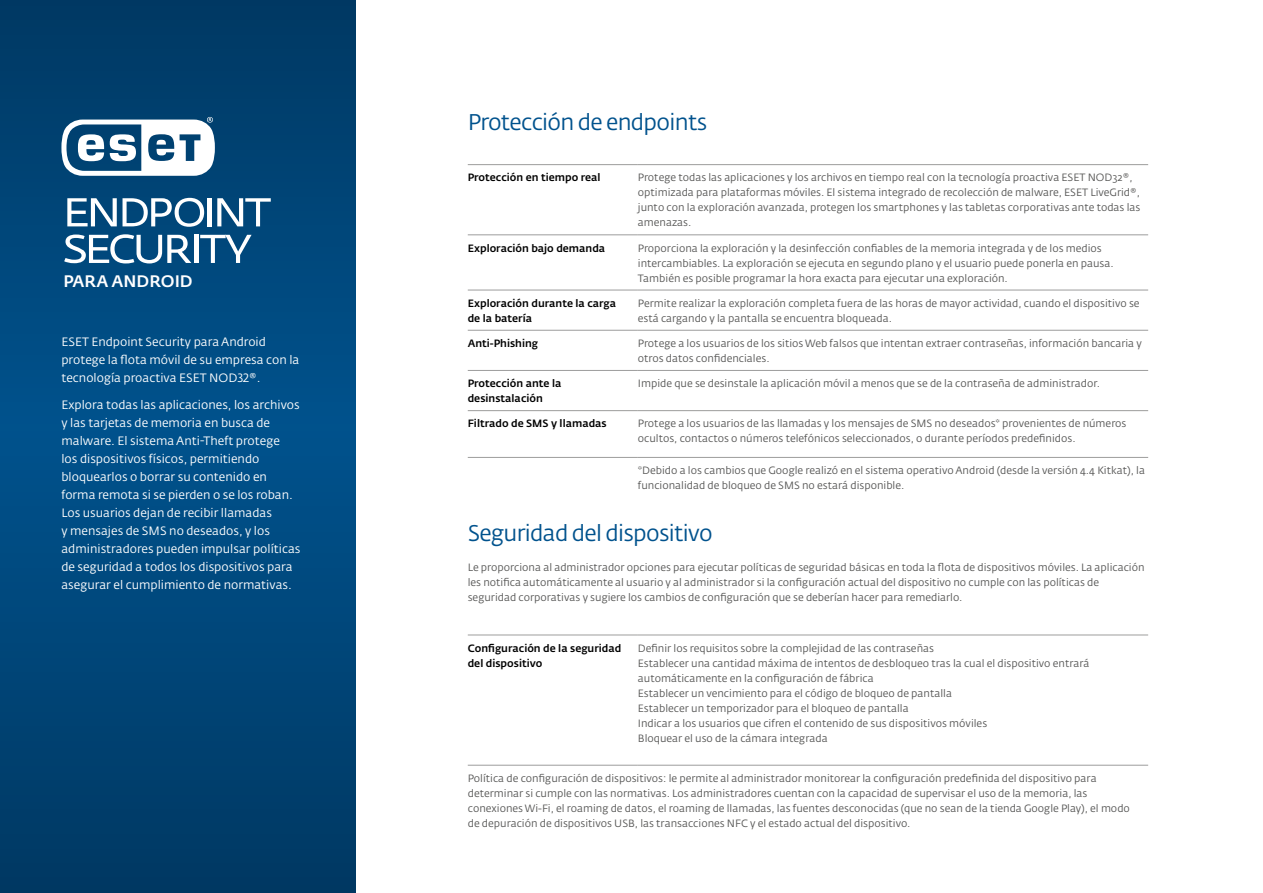
<style>
.page{position:relative;width:1263px;height:893px;background:#fff}
.page>*{position:absolute;margin:0;border:0;box-sizing:border-box;transform-origin:0 0}
.t1{font:22.5px "Fedra Sans Alt Pro";letter-spacing:-.03em;color:#00528d}
.t2{font:500 16.5px "Fedra Sans Alt Pro";color:#fff}
.t3{font:12px/18px "Fedra Sans Alt Pro";color:#fff}
.t4{font:10.5px/15px "Fedra Sans Alt Pro";color:#575756}
.t5{font:500 10.5px/15px "Fedra Sans Alt Pro";color:#000}
</style>
<div class="page">
<hr style="left:468px;top:164px;width:170px;height:1px;background:#9d9d9c">
<hr style="left:638px;top:164px;width:510px;height:1px;background:#9d9d9c">
<hr style="left:468px;top:234px;width:170px;height:1px;background:#9d9d9c">
<hr style="left:638px;top:234px;width:510px;height:1px;background:#9d9d9c">
<hr style="left:468px;top:290px;width:170px;height:1px;background:#9d9d9c">
<hr style="left:638px;top:290px;width:510px;height:1px;background:#9d9d9c">
<hr style="left:468px;top:370px;width:170px;height:1px;background:#9d9d9c">
<hr style="left:638px;top:370px;width:510px;height:1px;background:#9d9d9c">
<hr style="left:468px;top:410px;width:170px;height:1px;background:#9d9d9c">
<hr style="left:638px;top:410px;width:510px;height:1px;background:#9d9d9c">
<hr style="left:468px;top:457px;width:170px;height:1px;background:#9d9d9c">
<hr style="left:638px;top:457px;width:510px;height:1px;background:#9d9d9c">
<hr style="left:468px;top:330px;width:170px;height:1px;background:#9d9d9c">
<hr style="left:638px;top:330px;width:510px;height:1px;background:#9d9d9c">
<hr style="left:468px;top:765px;width:170px;height:1px;background:#9d9d9c">
<hr style="left:638px;top:765px;width:510px;height:1px;background:#9d9d9c">
<hr style="left:468px;top:635px;width:170px;height:1px;background:#9d9d9c">
<hr style="left:638px;top:635px;width:510px;height:1px;background:#9d9d9c">
<svg style="left:0;top:0;width:355px;height:893px;background:#004577"></svg>
<svg style="left:67px;top:198px;width:50px;height:28px"></svg>
<svg style="left:123px;top:198px;width:81px;height:29px"></svg>
<hr style="left:208px;top:198px;width:4px;height:28px;background:#fff">
<svg style="left:217px;top:198px;width:54px;height:28px"></svg>
<svg style="left:64px;top:234px;width:127px;height:29px"></svg>
<hr style="left:194px;top:235px;width:4px;height:28px;background:#fff">
<svg style="left:200px;top:235px;width:52px;height:28px"></svg>
<svg style="left:61px;top:117px;width:154px;height:59px"></svg>
<h2 class="t2" style="left:64px;top:271px;width:131px">PARA ANDROID</h2>
<p class="t3" style="left:61px;top:333px;width:239px">ESET Endpoint Security para Android protege la flota móvil de su empresa con la tecnología proactiva ESET NOD32®.</p>
<p class="t3" style="left:61px;top:396px;width:241px">Explora todas las aplicaciones, los archivos y las tarjetas de memoria en busca de malware. El sistema Anti-Theft protege<br>los dispositivos físicos, permitiendo bloquearlos o borrar su contenido en forma remota si se pierden o se los roban.<br>Los usuarios dejan de recibir llamadas<br>y mensajes de SMS no deseados, y los administradores pueden impulsar políticas de seguridad a todos los dispositivos para asegurar el cumplimiento de normativas.</p>
<h1 class="t1" style="left:468px;top:108px;width:241px">Protección de endpoints</h1>
<p class="t5" style="left:468px;top:170px;width:134px">Protección en tiempo real</p>
<p class="t4" style="left:638px;top:170px;width:504px">Protege todas las aplicaciones y los archivos en tiempo real con la tecnología proactiva ESET NOD32®, optimizada para plataformas móviles. El sistema integrado de recolección de malware, ESET LiveGrid®, junto con la exploración avanzada, protegen los smartphones y las tabletas corporativas ante todas las amenazas.</p>
<p class="t5" style="left:468px;top:240px;width:139px">Exploración bajo demanda</p>
<p class="t4" style="left:638px;top:240px;width:477px">Proporciona la exploración y la desinfección confiables de la memoria integrada y de los medios intercambiables. La exploración se ejecuta en segundo plano y el usuario puede ponerla en pausa.<br>También es posible programar la hora exacta para ejecutar una exploración.</p>
<p class="t5" style="left:468px;top:296px;width:150px">Exploración durante la carga de la batería</p>
<p class="t4" style="left:638px;top:296px;width:503px">Permite realizar la exploración completa fuera de las horas de mayor actividad, cuando el dispositivo se está cargando y la pantalla se encuentra bloqueada.</p>
<p class="t5" style="left:468px;top:336px;width:72px">Anti-Phishing</p>
<p class="t4" style="left:638px;top:336px;width:505px">Protege a los usuarios de los sitios Web falsos que intentan extraer contraseñas, información bancaria y otros datos confidenciales.</p>
<p class="t5" style="left:468px;top:376px;width:95px">Protección ante la desinstalación</p>
<p class="t4" style="left:638px;top:376px;width:464px">Impide que se desinstale la aplicación móvil a menos que se de la contraseña de administrador.</p>
<p class="t5" style="left:468px;top:416px;width:140px">Filtrado de SMS y llamadas</p>
<p class="t4" style="left:638px;top:416px;width:490px">Protege a los usuarios de las llamadas y los mensajes de SMS no deseados* provenientes de números ocultos, contactos o números telefónicos seleccionados, o durante períodos predefinidos.</p>
<p class="t4" style="left:638px;top:463px;width:509px">*Debido a los cambios que Google realizó en el sistema operativo Android (desde la versión 4.4 Kitkat), la funcionalidad de bloqueo de SMS no estará disponible.</p>
<h1 class="t1" style="left:468px;top:519px;width:246px">Seguridad del dispositivo</h1>
<p class="t4" style="left:468px;top:559px;width:678px">Le proporciona al administrador opciones para ejecutar políticas de seguridad básicas en toda la flota de dispositivos móviles. La aplicación les notifica automáticamente al usuario y al administrador si la configuración actual del dispositivo no cumple con las políticas de seguridad corporativas y sugiere los cambios de configuración que se deberían hacer para remediarlo.</p>
<p class="t5" style="left:468px;top:640px;width:155px">Configuración de la seguridad del dispositivo</p>
<p class="t4" style="left:638px;top:640px;width:453px">Definir los requisitos sobre la complejidad de las contraseñas<br>Establecer una cantidad máxima de intentos de desbloqueo tras la cual el dispositivo entrará automáticamente en la configuración de fábrica<br>Establecer un vencimiento para el código de bloqueo de pantalla<br>Establecer un temporizador para el bloqueo de pantalla<br>Indicar a los usuarios que cifren el contenido de sus dispositivos móviles<br>Bloquear el uso de la cámara integrada</p>
<p class="t4" style="left:468px;top:771px;width:664px">Política de configuración de dispositivos: le permite al administrador monitorear la configuración predefinida del dispositivo para determinar si cumple con las normativas. Los administradores cuentan con la capacidad de supervisar el uso de la memoria, las conexiones Wi-Fi, el roaming de datos, el roaming de llamadas, las fuentes desconocidas (que no sean de la tienda Google Play), el modo de depuración de dispositivos USB, las transacciones NFC y el estado actual del dispositivo.</p>
</div>
